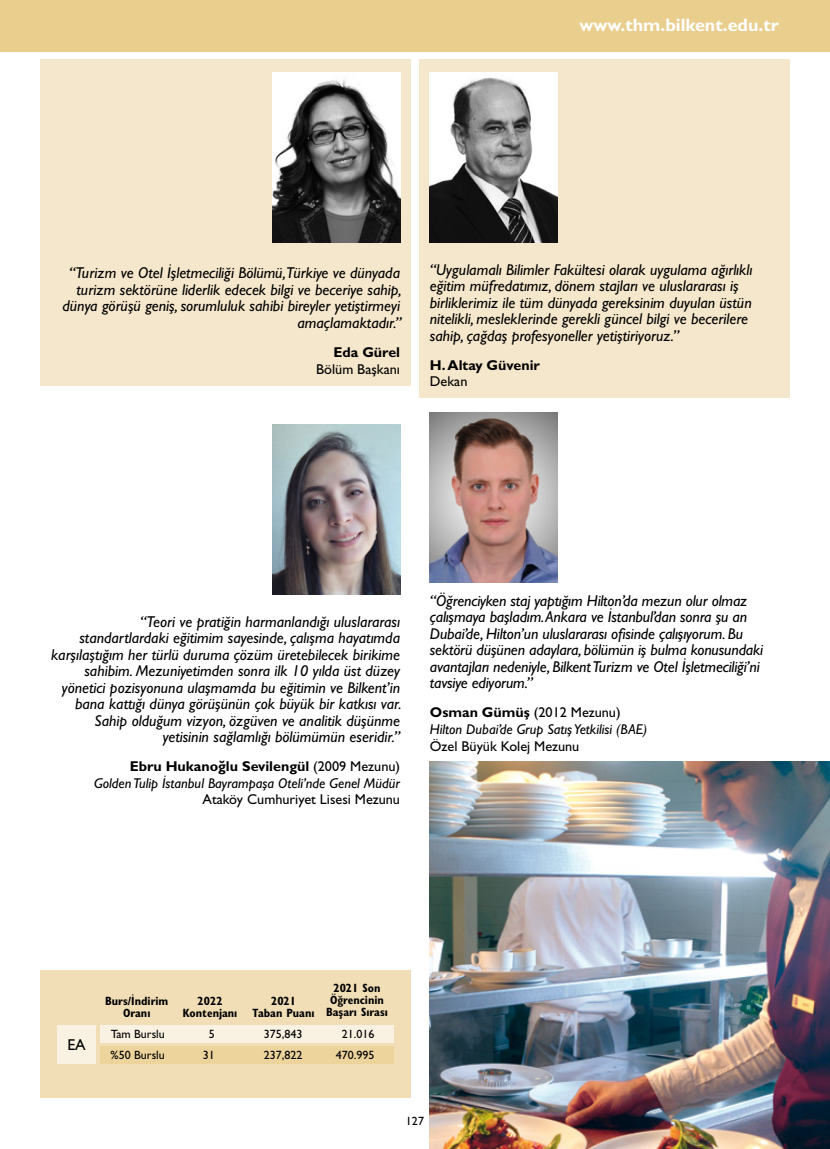
<style>
.page{position:relative;width:830px;height:1149px;background:#fff}
.page>*{position:absolute;margin:0;border:0;box-sizing:border-box;transform-origin:0 0}
.t1{font:700 18px "Gill Sans Std";color:#fff}
.t2{font:italic 15.75px/16.5px "Gill Sans Std";color:#000;text-align:right}
.t3{font:15.75px "Gill Sans Std";color:#000}
.t4{font:italic 14.25px/16.5px "Gill Sans Std";color:#000}
.t5{font:14.25px "Gill Sans Std";color:#000}
.t6{font:700 14.25px "Gill Sans Std";color:#000}
.t7{font:700 condensed 12px/12px "Gill Sans Std";color:#000;text-align:center}
.t8{font:12px "Gill Sans Std";color:#000}
.s1{font-weight:700;font-style:normal}
.s2{font-style:normal}
</style>
<div class="page">
<div style="left:40px;top:60px;width:370px;height:326px;background:#f5e7cb"></div>
<div style="left:419px;top:60px;width:370px;height:338px;background:#f5e7cb"></div>
<div style="left:0;top:0;width:829px;height:51px;background:#e9ce8d"></div>
<img style="left:429px;top:412px;width:128px;height:170px">
<img style="left:272px;top:424px;width:128px;height:170px">
<img style="left:429px;top:761px;width:400px;height:387px">
<img style="left:272px;top:72px;width:128px;height:170px">
<div style="left:40px;top:969px;width:370px;height:128px;background:#f1deb6"></div>
<div style="left:57px;top:1025px;width:39px;height:38px;background:#f9f1e1"></div>
<div style="left:100px;top:1025px;width:293px;height:17px;background:#f9f1e1"></div>
<div style="left:100px;top:1046px;width:293px;height:17px;background:#ecd49c"></div>
<img style="left:429px;top:72px;width:128px;height:170px">
<p class="t1" style="left:579px;top:14px;width:201px">www.thm.bilkent.edu.tr</p>
<p class="t2" style="left:62px;top:265px;width:340px">“Turizm ve Otel İşletmeciliği Bölümü,Türkiye ve dünyada turizm sektörüne liderlik edecek bilgi ve beceriye sahip, dünya görüşü geniş, sorumluluk sahibi bireyler yetiştirmeyi amaçlamaktadır.”</p>
<p class="t6" style="left:333px;top:343px;width:68px">Eda Gürel</p>
<p class="t5" style="left:316px;top:360px;width:85px">Bölüm Başkanı</p>
<p class="t2" style="left:429px;top:261px;width:324px;text-align:left">“Uygulamalı Bilimler Fakültesi olarak uygulama ağırlıklı eğitim müfredatımız, dönem stajları ve uluslararası iş birliklerimiz ile tüm dünyada gereksinim duyulan üstün nitelikli, mesleklerinde gerekli güncel bilgi ve becerilere sahip, çağdaş profesyoneller yetiştiriyoruz.”</p>
<p class="t6" style="left:429px;top:356px;width:111px">H. Altay Güvenir</p>
<p class="t5" style="left:429px;top:373px;width:39px">Dekan</p>
<p class="t2" style="left:51px;top:613px;width:352px">“Teori ve pratiğin harmanlandığı uluslararası standartlardaki eğitimim sayesinde, çalışma hayatımda karşılaştığım her türlü duruma çözüm üretebilecek birikime sahibim. Mezuniyetimden sonra ilk 10 yılda üst düzey yönetici pozisyonuna ulaşmamda bu eğitimin ve Bilkent’in bana kattığı dünya görüşünün çok büyük bir katkısı var.<br>Sahip olduğum vizyon, özgüven ve analitik düşünme yetisinin sağlamlığı bölümümün eseridir.”</p>
<p class="t4" style="left:94px;top:758px;width:307px;text-align:right"><span class="s1">Ebru Hukanoğlu Sevilengül</span> <span class="s2">(2009 Mezunu)<br></span>Golden Tulip İstanbul Bayrampaşa Oteli’nde Genel Müdür</p>
<p class="t5" style="left:202px;top:791px;width:199px">Ataköy Cumhuriyet Lisesi Mezunu</p>
<p class="t2" style="left:429px;top:592px;width:335px;text-align:left">“Öğrenciyken staj yaptığım Hilton’da mezun olur olmaz çalışmaya başladım. Ankara ve İstanbul’dan sonra şu an Dubai’de, Hilton’un uluslararası ofisinde çalışıyorum. Bu sektörü düşünen adaylara, bölümün iş bulma konusundaki avantajları nedeniyle, Bilkent Turizm ve Otel İşletmeciliği’ni tavsiye ediyorum.”</p>
<p class="t4" style="left:429px;top:704px;width:219px"><span class="s1">Osman Gümüş</span> <span class="s2">(2012 Mezunu)<br></span>Hilton Dubai’de Grup Satış Yetkilisi (BAE)</p>
<p class="t5" style="left:429px;top:737px;width:151px">Özel Büyük Kolej Mezunu</p>
<p class="t3" style="left:67px;top:1035px;width:20px">EA</p>
<p class="t7" style="left:326px;top:981px;width:63px">2021 Son<br>Öğrencinin<br>Başarı Sırası</p>
<p class="t7" style="left:105px;top:994px;width:65px">Burs/İndirim<br>Oranı</p>
<p class="t8" style="left:111px;top:1026px;width:56px">Tam Burslu</p>
<p class="t8" style="left:209px;top:1026px;width:7px">5</p>
<p class="t8" style="left:264px;top:1026px;width:40px">375,843</p>
<p class="t8" style="left:342px;top:1026px;width:34px">21.016</p>
<p class="t8" style="left:111px;top:1048px;width:56px">%50 Burslu</p>
<p class="t8" style="left:203px;top:1048px;width:13px">31</p>
<p class="t8" style="left:264px;top:1048px;width:40px">237,822</p>
<p class="t8" style="left:336px;top:1048px;width:40px">470.995</p>
<p class="t7" style="left:183px;top:994px;width:56px">2022<br>Kontenjanı</p>
<p class="t7" style="left:252px;top:994px;width:63px">2021<br>Taban Puanı</p>
<p class="t8" style="left:406px;top:1113px;width:19px">127</p>
</div>
